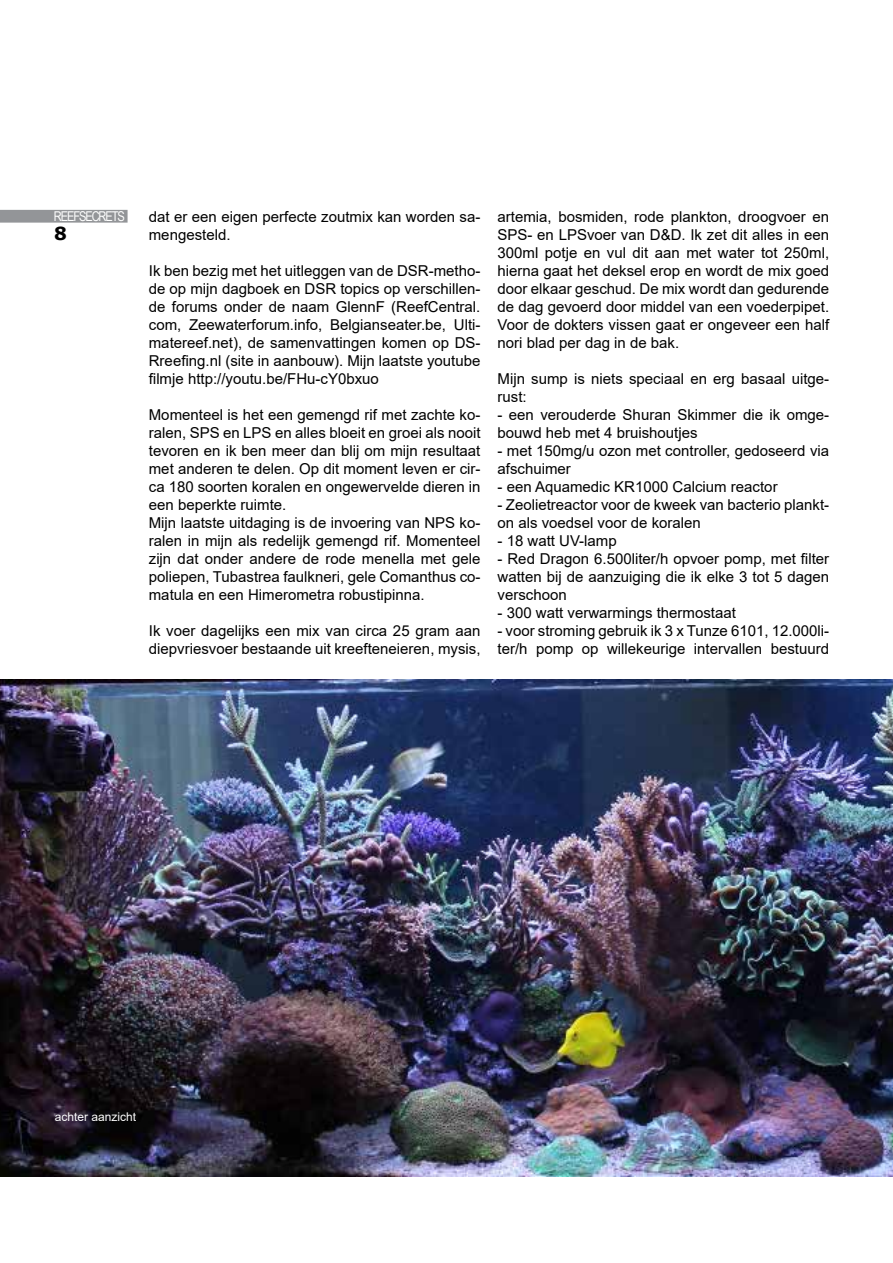
<style>
.page{position:relative;width:893px;height:1263px;background:#fff}
.page>*{position:absolute;margin:0;border:0;box-sizing:border-box;transform-origin:0 0}
.t1{font:700 18px "Verdana";color:#000}
.t2{font:15px/18px "Arial";color:#000}
.t3{font:13.5px "Arial Narrow";letter-spacing:-.08em;color:#fff}
.t4{font:12px "Arial";color:#fff}
</style>
<div class="page">
<div style="left:0;top:210px;width:128px;height:13px;background:#939598"></div>
<img style="left:0;top:679px;width:893px;height:498px">
<p class="t3" style="left:54px;top:206px;width:73px">REEFSECRETS</p>
<p class="t1" style="left:54px;top:221px;width:14px">8</p>
<p class="t2" style="left:149px;top:208px;width:333px">dat er een eigen perfecte zoutmix kan worden sa&shy;mengesteld.</p>
<p class="t2" style="left:149px;top:262px;width:333px;text-align:justify">Ik ben bezig met het uitleggen van de DSR-metho&shy;de op mijn dagboek en DSR topics op verschillen&shy;de forums onder de naam GlennF (ReefCentral. com, Zeewaterforum.info, Belgianseater.be, Ulti&shy;matereef.net), de samenvattingen komen op DS-Rreefing.nl (site in aanbouw). Mijn laatste youtube filmje http://youtu.be/FHu-cY0bxuo</p>
<p class="t2" style="left:149px;top:406px;width:333px">Momenteel is het een gemengd rif met zachte ko&shy;ralen, SPS en LPS en alles bloeit en groei als nooit tevoren en ik ben meer dan blij om mijn resultaat met anderen te delen. Op dit moment leven er cir&shy;ca 180 soorten koralen en ongewervelde dieren in een beperkte ruimte.<br>Mijn laatste uitdaging is de invoering van NPS ko&shy;ralen in mijn als redelijk gemengd rif. Momenteel zijn dat onder andere de rode menella met gele poliepen, Tubastrea faulkneri, gele Comanthus co&shy;matula en een Himerometra robustipinna.</p>
<p class="t2" style="left:149px;top:622px;width:333px">Ik voer dagelijks een mix van circa 25 gram aan diepvriesvoer bestaande uit kreefteneieren, mysis,</p>
<p class="t2" style="left:497px;top:208px;width:333px;text-align:justify">artemia, bosmiden, rode plankton, droogvoer en SPS- en LPSvoer van D&amp;D. Ik zet dit alles in een 300ml potje en vul dit aan met water tot 250ml, hierna gaat het deksel erop en wordt de mix goed door elkaar geschud. De mix wordt dan gedurende de dag gevoerd door middel van een voederpipet.<br>Voor de dokters vissen gaat er ongeveer een half nori blad per dag in de bak.</p>
<p class="t2" style="left:497px;top:370px;width:333px">Mijn sump is niets speciaal en erg basaal uitge&shy;rust:</p>
<p class="t2" style="left:497px;top:406px;width:333px">- een verouderde Shuran Skimmer die ik omge&shy;bouwd heb met 4 bruishoutjes</p>
<p class="t2" style="left:497px;top:442px;width:333px">- met 150mg/u ozon met controller, gedoseerd via afschuimer</p>
<p class="t2" style="left:497px;top:478px;width:282px">- een Aquamedic KR1000 Calcium reactor</p>
<p class="t2" style="left:497px;top:496px;width:333px">- Zeolietreactor voor de kweek van bacterio plankt&shy;on als voedsel voor de koralen</p>
<p class="t2" style="left:497px;top:532px;width:121px">- 18 watt UV-lamp</p>
<p class="t2" style="left:497px;top:550px;width:333px;text-align:justify">- Red Dragon 6.500liter/h opvoer pomp, met filter watten bij de aanzuiging die ik elke 3 tot 5 dagen verschoon</p>
<p class="t2" style="left:497px;top:604px;width:240px">- 300 watt verwarmings thermostaat</p>
<p class="t2" style="left:497px;top:622px;width:333px">- voor stroming gebruik ik 3 x Tunze 6101, 12.000li&shy;ter/h pomp op willekeurige intervallen bestuurd</p>
<p class="t4" style="left:55px;top:1109px;width:83px">achter aanzicht</p>
</div>
